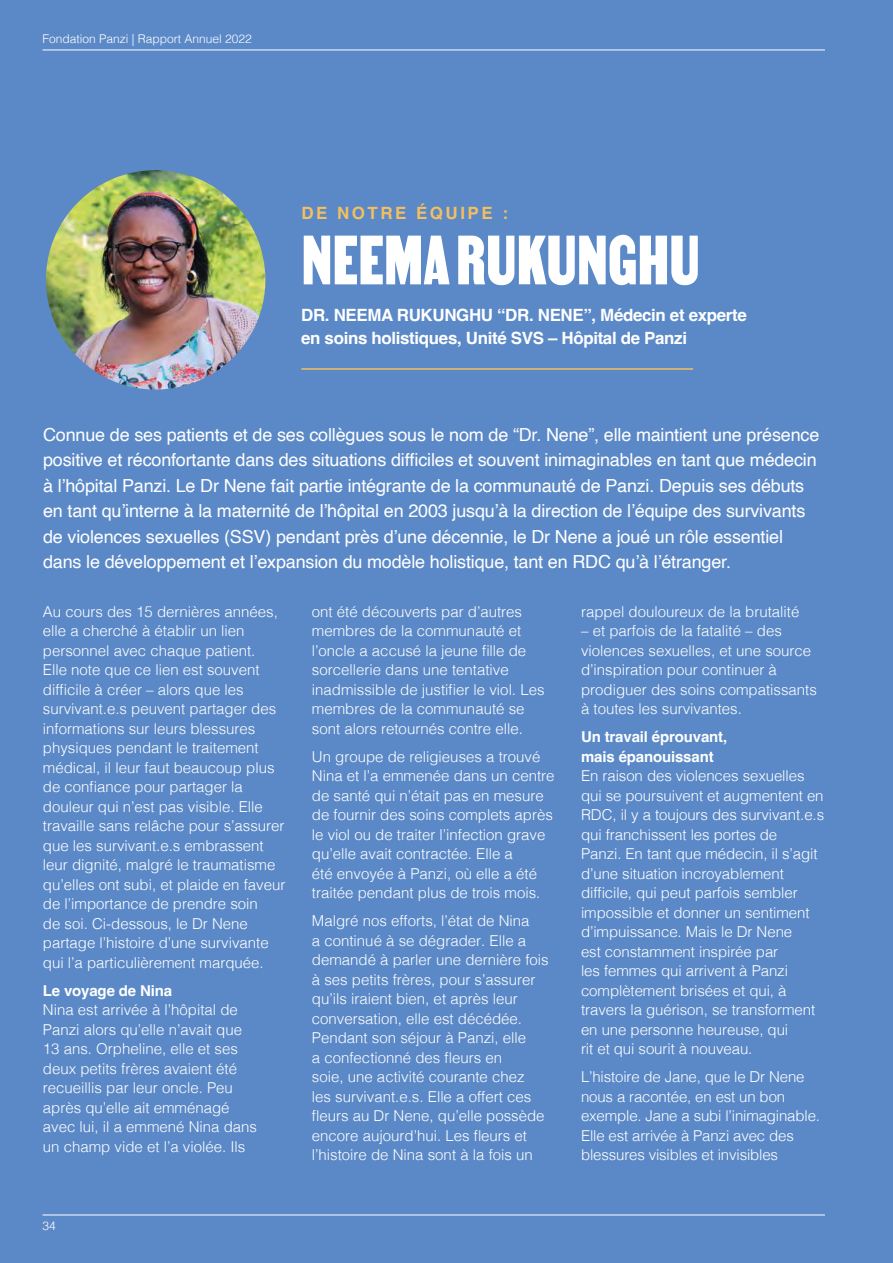
<style>
.page{position:relative;width:893px;height:1263px;background:#5b89c7}
.page>*{position:absolute;margin:0;border:0;box-sizing:border-box;transform-origin:0 0}
.t1{font:84px "MARTIN";color:#fff}
.t2{font:18px/25.5px "Helvetica";letter-spacing:-.01em;color:#fff}
.t3{font:700 16.95px/22.8px "Helvetica";letter-spacing:-.02em;color:#fff}
.t4{font:700 16.95px "Helvetica";letter-spacing:.15em;color:#f4bf5e}
.t5{font:300 15px/19.5px "Helvetica";color:#fff}
.t6{font:700 15px/19.5px "Helvetica";letter-spacing:-.01em;color:#fff}
.t7{font:300 12px "Helvetica";color:#fff}
</style>
<div class="page">
<img style="left:46px;top:170px;width:219px;height:220px;border-radius:110px">
<hr style="left:301px;top:368px;width:392px;height:2px;background:#f4bf5e">
<hr style="left:43px;top:50px;width:782px;height:1px;background:#fff">
<hr style="left:43px;top:1215px;width:782px;height:1px;background:#fff">
<p class="t7" style="left:43px;top:28px;width:211px">Fondation Panzi | Rapport Annuel 2022</p>
<p class="t4" style="left:301px;top:203px;width:208px">DE NOTRE ÉQUIPE :</p>
<h1 class="t1" style="left:301px;top:210px;width:400px">NEEMA RUKUNGHU</h1>
<p class="t3" style="left:301px;top:306px;width:447px">DR. NEEMA RUKUNGHU “DR. NENE”, Médecin et experte en soins holistiques, Unité SVS – Hôpital de Panzi</p>
<p class="t2" style="left:43px;top:422px;width:778px">Connue de ses patients et de ses collègues sous le nom de “Dr. Nene”, elle maintient une présence positive et réconfortante dans des situations difficiles et souvent inimaginables en tant que médecin à l’hôpital Panzi. Le Dr Nene fait partie intégrante de la communauté de Panzi. Depuis ses débuts en tant qu’interne à la maternité de l’hôpital en 2003 jusqu’à la direction de l’équipe des survivants de violences sexuelles (SSV) pendant près d’une décennie, le Dr Nene a joué un rôle essentiel dans le développement et l’expansion du modèle holistique, tant en RDC qu’à l’étranger.</p>
<p class="t5" style="left:43px;top:601px;width:244px">Au cours des 15 dernières années, elle a cherché à établir un lien personnel avec chaque patient.<br>Elle note que ce lien est souvent difficile à créer – alors que les survivant.e.s peuvent partager des informations sur leurs blessures physiques pendant le traitement médical, il leur faut beaucoup plus de confiance pour partager la douleur qui n’est pas visible. Elle travaille sans relâche pour s’assurer que les survivant.e.s embrassent leur dignité, malgré le traumatisme qu’elles ont subi, et plaide en faveur de l’importance de prendre soin<br>de soi. Ci-dessous, le Dr Nene partage l’histoire d’une survivante qui l’a particulièrement marquée.</p>
<p class="t6" style="left:43px;top:982px;width:131px">Le voyage de Nina</p>
<p class="t5" style="left:43px;top:999px;width:216px">Nina est arrivée à l’hôpital de<br>Panzi alors qu’elle n’avait que<br>13 ans. Orpheline, elle et ses deux petits frères avaient été recueillis par leur oncle. Peu après qu’elle ait emménagé avec lui, il a emmené Nina dans un champ vide et l’a violée. Ils</p>
<p class="t7" style="left:43px;top:1216px;width:15px">34</p>
<p class="t5" style="left:312px;top:601px;width:234px">ont été découverts par d’autres membres de la communauté et l’oncle a accusé la jeune fille de sorcellerie dans une tentative inadmissible de justifier le viol. Les membres de la communauté se sont alors retournés contre elle.</p>
<p class="t5" style="left:312px;top:746px;width:244px">Un groupe de religieuses a trouvé Nina et l’a emmenée dans un centre de santé qui n’était pas en mesure de fournir des soins complets après le viol ou de traiter l’infection grave qu’elle avait contractée. Elle a<br>été envoyée à Panzi, où elle a été traitée pendant plus de trois mois.</p>
<p class="t5" style="left:312px;top:910px;width:238px">Malgré nos efforts, l’état de Nina<br>a continué à se dégrader. Elle a demandé à parler une dernière fois à ses petits frères, pour s’assurer qu’ils iraient bien, et après leur conversation, elle est décédée.<br>Pendant son séjour à Panzi, elle<br>a confectionné des fleurs en<br>soie, une activité courante chez<br>les survivant.e.s. Elle a offert ces fleurs au Dr Nene, qu’elle possède encore aujourd’hui. Les fleurs et l’histoire de Nina sont à la fois un</p>
<p class="t5" style="left:581px;top:601px;width:220px">rappel douloureux de la brutalité</p>
<p class="t5" style="left:581px;top:620px;width:237px">– et parfois de la fatalité – des violences sexuelles, et une source d’inspiration pour continuer à prodiguer des soins compatissants à toutes les survivantes.</p>
<p class="t6" style="left:581px;top:729px;width:148px">Un travail éprouvant, mais épanouissant</p>
<p class="t5" style="left:581px;top:765px;width:245px">En raison des violences sexuelles qui se poursuivent et augmentent en<br>RDC, il y a toujours des survivant.e.s qui franchissent les portes de<br>Panzi. En tant que médecin, il s’agit d’une situation incroyablement difficile, qui peut parfois sembler impossible et donner un sentiment d’impuissance. Mais le Dr Nene<br>est constamment inspirée par<br>les femmes qui arrivent à Panzi complètement brisées et qui, à travers la guérison, se transforment en une personne heureuse, qui<br>rit et qui sourit à nouveau.</p>
<p class="t5" style="left:581px;top:1066px;width:240px">L’histoire de Jane, que le Dr Nene nous a racontée, en est un bon exemple. Jane a subi l’inimaginable.<br>Elle est arrivée à Panzi avec des blessures visibles et invisibles</p>
</div>
